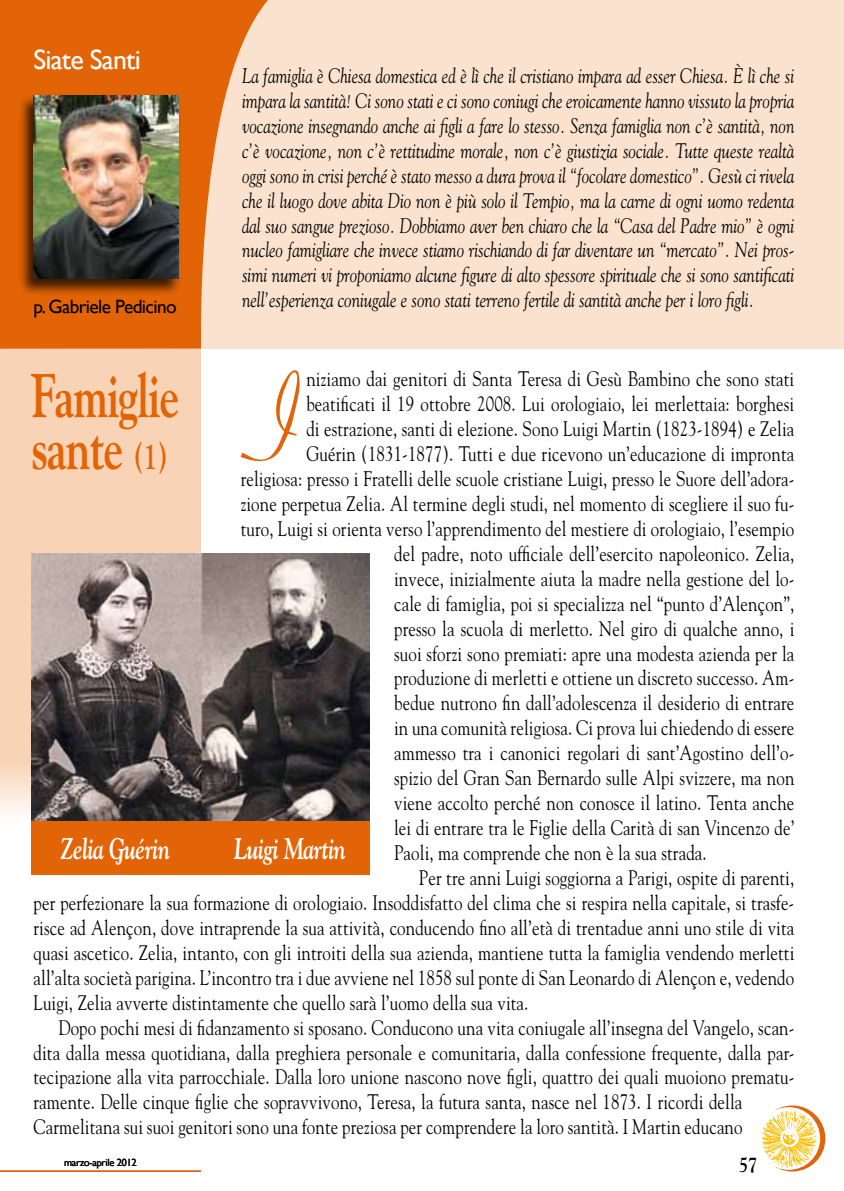
<style>
.page{position:relative;width:844px;height:1191px;background:#fff}
.page>*{position:absolute;margin:0;border:0;box-sizing:border-box;transform-origin:0 0}
.t1{font:128.62px "Cornet";color:#e26406;scale:.8 1}
.t2{font:700 61.25px/52.5px "Goudy";letter-spacing:-.025em;color:#e26406;scale:.73 1}
.t3{font:italic 700 29.75px "Goudy";letter-spacing:-.025em;color:#fff;scale:.73 1}
.t4{font:28px "Gill Sans";letter-spacing:-.03em;color:#fff}
.t5{font:21px "Goudy";letter-spacing:.01em;color:#000;scale:.8 1}
.t6{font:italic 21px/24.8px "Goudy";color:#000;text-align:justify;scale:.8 1}
.t7{font:700 21px "Goudy";color:#000;scale:.8 1}
.t8{font:19.25px "Gill Sans";letter-spacing:-.03em;color:#000}
.t9{font:10.5px "Gill Sans";letter-spacing:-.03em;color:#000}
.s1{font-size:36.75px}
</style>
<div class="page">
<div style="left:0;top:346px;width:201px;height:480px;background:#f9d3b5"></div>
<div style="left:0;top:0;width:843px;height:348px;background:#fbe2ce"></div>
<svg style="left:0;top:0;width:284px;height:349px;fill:#e26406"></svg>
<div style="left:18px;top:93px;width:164px;height:203px;background:#000;opacity:.75"></div>
<img style="left:33px;top:95px;width:145px;height:184px">
<svg style="left:759px;top:1105px;width:66px;height:66px"></svg>
<div style="left:757px;top:1107px;width:62px;height:62px;background:#fff;border-radius:50%"></div>
<img style="left:761px;top:1109px;width:56px;height:59px">
<hr style="left:0;top:1170px;width:201px;height:2px;background:#e26406">
<img style="left:31px;top:553px;width:338px;height:268px">
<div style="left:31px;top:821px;width:338px;height:53px;background:#e26406"></div>
<h3 class="t4" style="left:33px;top:43px;width:109px">Siate Santi</h3>
<p class="t8" style="left:33px;top:295px;width:145px">p. Gabriele Pedicino</p>
<p class="t6" style="left:242px;top:63px;width:691px">La famiglia è Chiesa domestica ed è lì che il cristiano impara ad esser Chiesa. È lì che si impara la santità! Ci sono stati e ci sono coniugi che eroicamente hanno vissuto la propria vocazione insegnando anche ai figli a fare lo stesso. Senza famiglia non c’è santità, non c’è vocazione, non c’è rettitudine morale, non c’è giustizia sociale. Tutte queste realtà oggi sono in crisi perché è stato messo a dura prova il “focolare domestico”. Gesù ci rivela che il luogo dove abita Dio non è più solo il Tempio, ma la carne di ogni uomo redenta dal suo sangue prezioso. Dobbiamo aver ben chiaro che la “Casa del Padre mio” è ogni nucleo famigliare che invece stiamo rischiando di far diventare un “mercato”. Nei pros&shy;simi numeri vi proponiamo alcune figure di alto spessore spirituale che si sono santificati nell’esperienza coniugale e sono stati terreno fertile di santità anche per i loro figli.</p>
<h1 class="t1" style="left:256px;top:345px;width:63px">I</h1>
<p class="t5" style="left:306px;top:366px;width:611px">niziamo dai genitori di Santa Teresa di Gesù Bambino che sono stati</p>
<h2 class="t2" style="left:31px;top:368px;width:205px">Famiglie sante <span class="s1">(1)</span></h2>
<p class="t5" style="left:306px;top:391px;width:611px">beatificati il 19 ottobre 2008. Lui orologiaio, lei merlettaia: borghesi</p>
<p class="t5" style="left:306px;top:416px;width:611px">di estrazione, santi di elezione. Sono Luigi Martin (1823-1894) e Zelia</p>
<p class="t5" style="left:306px;top:441px;width:611px">Guérin (1831-1877). Tutti e due ricevono un’educazione di impronta</p>
<p class="t5" style="left:240px;top:465px;width:693px">religiosa: presso i Fratelli delle scuole cristiane Luigi, presso le Suore dell’adora-</p>
<p class="t5" style="left:240px;top:490px;width:693px">zione perpetua Zelia. Al termine degli studi, nel momento di scegliere il suo fu-</p>
<p class="t5" style="left:240px;top:515px;width:693px">turo, Luigi si orienta verso l’apprendimento del mestiere di orologiaio, l’esempio</p>
<p class="t5" style="left:394px;top:540px;width:501px">del padre, noto ufficiale dell’esercito napoleonico. Zelia,</p>
<p class="t5" style="left:394px;top:565px;width:501px">invece, inizialmente aiuta la madre nella gestione del lo-</p>
<p class="t5" style="left:394px;top:590px;width:501px">cale di famiglia, poi si specializza nel “punto d’Alençon”,</p>
<p class="t5" style="left:394px;top:615px;width:501px">presso la scuola di merletto. Nel giro di qualche anno, i</p>
<p class="t5" style="left:394px;top:640px;width:501px">suoi sforzi sono premiati: apre una modesta azienda per la</p>
<p class="t5" style="left:394px;top:665px;width:501px">produzione di merletti e ottiene un discreto successo. Am-</p>
<p class="t5" style="left:394px;top:690px;width:501px">bedue nutrono fin dall’adolescenza il desiderio di entrare</p>
<p class="t5" style="left:394px;top:715px;width:501px">in una comunità religiosa. Ci prova lui chiedendo di essere</p>
<p class="t5" style="left:394px;top:740px;width:501px">ammesso tra i canonici regolari di sant’Agostino dell’o-</p>
<p class="t5" style="left:394px;top:765px;width:501px">spizio del Gran San Bernardo sulle Alpi svizzere, ma non</p>
<p class="t5" style="left:394px;top:790px;width:501px">viene accolto perché non conosce il latino. Tenta anche</p>
<p class="t5" style="left:394px;top:814px;width:501px">lei di entrare tra le Figlie della Carità di san Vincenzo de’</p>
<p class="t5" style="left:394px;top:839px;width:392px">Paoli, ma comprende che non è la sua strada.</p>
<p class="t5" style="left:419px;top:864px;width:470px">Per tre anni Luigi soggiorna a Parigi, ospite di parenti,</p>
<p class="t5" style="left:33px;top:889px;width:952px">per perfezionare la sua formazione di orologiaio. Insoddisfatto del clima che si respira nella capitale, si trasfe-</p>
<p class="t5" style="left:33px;top:914px;width:952px">risce ad Alençon, dove intraprende la sua attività, conducendo fino all’età di trentadue anni uno stile di vita</p>
<p class="t5" style="left:33px;top:939px;width:952px">quasi ascetico. Zelia, intanto, con gli introiti della sua azienda, mantiene tutta la famiglia vendendo merletti</p>
<p class="t5" style="left:33px;top:964px;width:952px">all’alta società parigina. L’incontro tra i due avviene nel 1858 sul ponte di San Leonardo di Alençon e, vedendo</p>
<p class="t5" style="left:33px;top:989px;width:620px">Luigi, Zelia avverte distintamente che quello sarà l’uomo della sua vita.</p>
<p class="t5" style="left:58px;top:1014px;width:921px">Dopo pochi mesi di fidanzamento si sposano. Conducono una vita coniugale all’insegna del Vangelo, scan-</p>
<p class="t5" style="left:33px;top:1039px;width:952px">dita dalla messa quotidiana, dalla preghiera personale e comunitaria, dalla confessione frequente, dalla par-</p>
<p class="t5" style="left:33px;top:1064px;width:952px">tecipazione alla vita parrocchiale. Dalla loro unione nascono nove figli, quattro dei quali muoiono prematu-</p>
<p class="t5" style="left:33px;top:1089px;width:887px">ramente. Delle cinque figlie che sopravvivono, Teresa, la futura santa, nasce nel 1873. I ricordi della</p>
<p class="t5" style="left:33px;top:1114px;width:887px">Carmelitana sui suoi genitori sono una fonte preziosa per comprendere la loro santità. I Martin educano</p>
<h3 class="t3" style="left:61px;top:830px;width:151px">Zelia Guérin</h3>
<h3 class="t3" style="left:234px;top:830px;width:155px">Luigi Martin</h3>
<p class="t9" style="left:64px;top:1155px;width:74px">marzo-aprile 2012</p>
<p class="t7" style="left:738px;top:1151px;width:24px">57</p>
</div>
